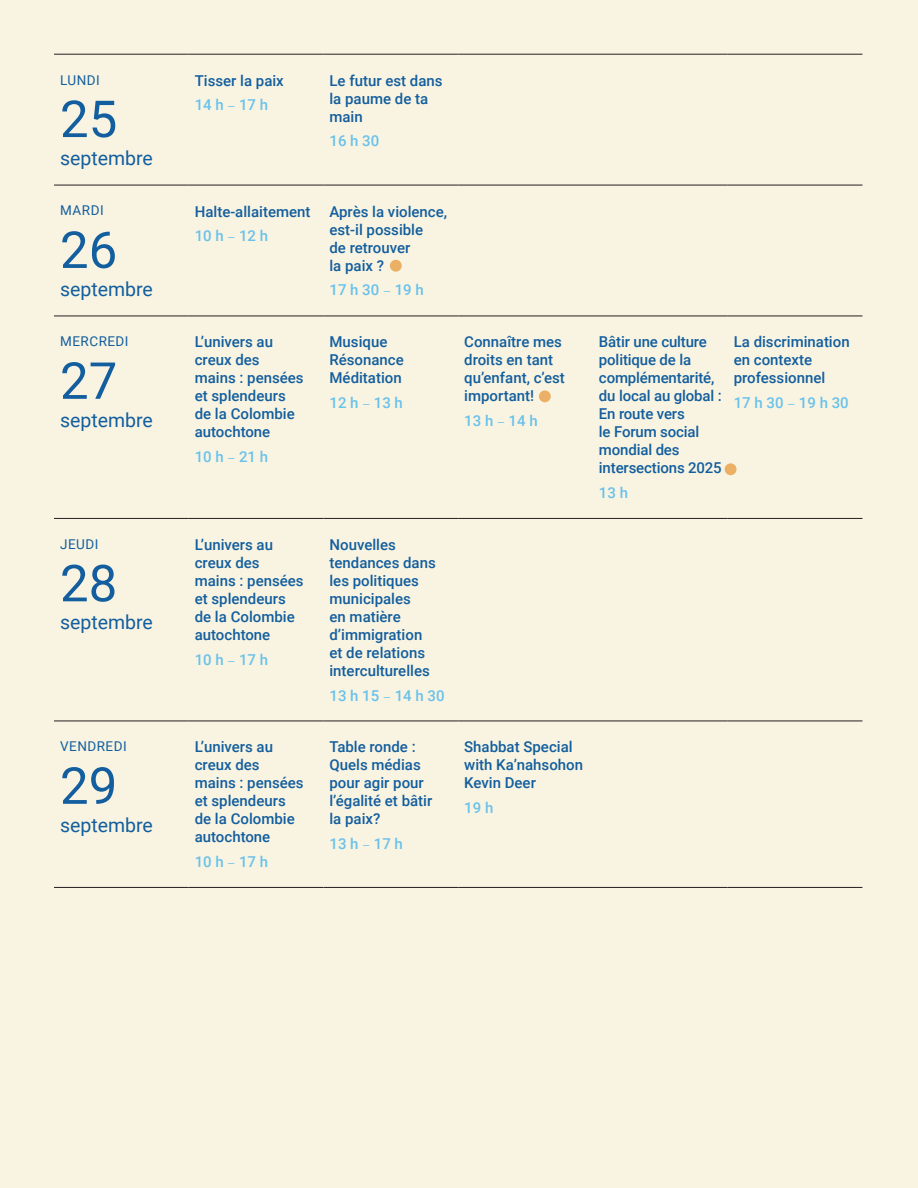
<style>
.page{position:relative;width:918px;height:1188px;background:#f9f4e1}
.page>*{position:absolute;margin:0;border:0;box-sizing:border-box;transform-origin:0 0}
.t1{font:51px "Roboto";color:#135e9e}
.t2{font:19.5px "Roboto";color:#135e9e}
.t3{font:500 15px/18px "Roboto";color:#135e9e}
.t4{font:500 15px "Roboto";color:#69c1ec}
.t5{font:13.5px "Roboto";letter-spacing:.035em;color:#135e9e}
.s1{color:#69c1ec}
.s2{font-family:"Minion Pro";font-weight:400;color:#69c1ec}
.s3{font-family:"Minion Pro";font-weight:400}
</style>
<div class="page">
<hr style="left:54px;top:54px;width:135px;height:1px;background:#231f20">
<hr style="left:189px;top:54px;width:134px;height:1px;background:#231f20">
<hr style="left:324px;top:54px;width:134px;height:1px;background:#231f20">
<hr style="left:458px;top:54px;width:135px;height:1px;background:#231f20">
<hr style="left:593px;top:54px;width:135px;height:1px;background:#231f20">
<hr style="left:728px;top:54px;width:134px;height:1px;background:#231f20">
<hr style="left:54px;top:185px;width:135px;height:1px;background:#231f20">
<hr style="left:189px;top:185px;width:134px;height:1px;background:#231f20">
<hr style="left:324px;top:185px;width:134px;height:1px;background:#231f20">
<hr style="left:458px;top:185px;width:135px;height:1px;background:#231f20">
<hr style="left:593px;top:185px;width:135px;height:1px;background:#231f20">
<hr style="left:728px;top:185px;width:134px;height:1px;background:#231f20">
<hr style="left:54px;top:316px;width:135px;height:1px;background:#231f20">
<hr style="left:189px;top:316px;width:134px;height:1px;background:#231f20">
<hr style="left:324px;top:316px;width:134px;height:1px;background:#231f20">
<hr style="left:458px;top:316px;width:135px;height:1px;background:#231f20">
<hr style="left:593px;top:316px;width:135px;height:1px;background:#231f20">
<hr style="left:728px;top:316px;width:134px;height:1px;background:#231f20">
<hr style="left:54px;top:518px;width:135px;height:1px;background:#231f20">
<hr style="left:189px;top:518px;width:134px;height:1px;background:#231f20">
<hr style="left:324px;top:518px;width:134px;height:1px;background:#231f20">
<hr style="left:458px;top:518px;width:135px;height:1px;background:#231f20">
<hr style="left:593px;top:518px;width:135px;height:1px;background:#231f20">
<hr style="left:728px;top:518px;width:134px;height:1px;background:#231f20">
<hr style="left:54px;top:721px;width:135px;height:1px;background:#231f20">
<hr style="left:189px;top:721px;width:134px;height:1px;background:#231f20">
<hr style="left:324px;top:721px;width:134px;height:1px;background:#231f20">
<hr style="left:458px;top:721px;width:135px;height:1px;background:#231f20">
<hr style="left:593px;top:721px;width:135px;height:1px;background:#231f20">
<hr style="left:728px;top:721px;width:134px;height:1px;background:#231f20">
<hr style="left:54px;top:887px;width:135px;height:1px;background:#231f20">
<hr style="left:189px;top:887px;width:134px;height:1px;background:#231f20">
<hr style="left:324px;top:887px;width:134px;height:1px;background:#231f20">
<hr style="left:458px;top:887px;width:135px;height:1px;background:#231f20">
<hr style="left:593px;top:887px;width:135px;height:1px;background:#231f20">
<hr style="left:728px;top:887px;width:134px;height:1px;background:#231f20">
<div style="left:390px;top:260px;width:12px;height:12px;background:#ebb065;border-radius:50%"></div>
<div style="left:539px;top:390px;width:12px;height:12px;background:#ebb065;border-radius:50%"></div>
<div style="left:725px;top:463px;width:12px;height:12px;background:#ebb065;border-radius:50%"></div>
<p class="t5" style="left:60px;top:70px;width:41px">LUNDI</p>
<h1 class="t1" style="left:60px;top:83px;width:59px">25</h1>
<h2 class="t2" style="left:60px;top:144px;width:94px">septembre</h2>
<p class="t5" style="left:60px;top:201px;width:45px">MARDI</p>
<h1 class="t1" style="left:60px;top:214px;width:59px">26</h1>
<h2 class="t2" style="left:60px;top:275px;width:94px">septembre</h2>
<p class="t5" style="left:60px;top:332px;width:70px">MERCREDI</p>
<h1 class="t1" style="left:60px;top:345px;width:59px">27</h1>
<h2 class="t2" style="left:60px;top:406px;width:94px">septembre</h2>
<p class="t5" style="left:60px;top:535px;width:40px">JEUDI</p>
<h1 class="t1" style="left:60px;top:547px;width:59px">28</h1>
<h2 class="t2" style="left:60px;top:608px;width:94px">septembre</h2>
<p class="t5" style="left:60px;top:737px;width:68px">VENDREDI</p>
<h1 class="t1" style="left:60px;top:750px;width:59px">29</h1>
<h2 class="t2" style="left:60px;top:811px;width:94px">septembre</h2>
<p class="t3" style="left:195px;top:67px;width:91px;line-height:24.8px">Tisser la paix<br><span class="s1">14 h</span> <span class="s2">–</span> <span class="s1">17 h</span></p>
<p class="t3" style="left:329px;top:71px;width:115px">Le futur est dans la paume de ta main</p>
<p class="t4" style="left:329px;top:131px;width:51px">16 h 30</p>
<p class="t3" style="left:195px;top:198px;width:117px;line-height:24.8px">Halte-allaitement<br><span class="s1">10 h</span> <span class="s2">–</span> <span class="s1">12 h</span></p>
<p class="t3" style="left:329px;top:202px;width:119px">Après la violence, est-il possible<br>de retrouver<br>la paix ?</p>
<p class="t4" style="left:329px;top:279px;width:96px">17 h 30 <span class="s3">–</span> 19 h</p>
<p class="t3" style="left:195px;top:333px;width:110px">L’univers au creux des mains : pensées et splendeurs de la Colombie autochtone</p>
<p class="t4" style="left:195px;top:446px;width:75px">10 h <span class="s3">–</span> 21 h</p>
<p class="t3" style="left:329px;top:333px;width:76px">Musique<br>Résonance<br>Méditation</p>
<p class="t4" style="left:329px;top:392px;width:75px">12 h <span class="s3">–</span> 13 h</p>
<p class="t3" style="left:195px;top:535px;width:110px">L’univers au creux des mains : pensées et splendeurs de la Colombie autochtone</p>
<p class="t4" style="left:195px;top:649px;width:75px">10 h <span class="s3">–</span> 17 h</p>
<p class="t3" style="left:195px;top:738px;width:110px">L’univers au creux des mains : pensées et splendeurs de la Colombie autochtone</p>
<p class="t4" style="left:195px;top:851px;width:75px">10 h <span class="s3">–</span> 17 h</p>
<p class="t3" style="left:329px;top:535px;width:108px">Nouvelles tendances dans les politiques municipales<br>en matière d’immigration et de relations interculturelles</p>
<p class="t4" style="left:329px;top:685px;width:117px">13 h 15 <span class="s3">–</span> 14 h 30</p>
<p class="t3" style="left:329px;top:738px;width:104px">Table ronde :<br>Quels médias pour agir pour l’égalité et bâtir la paix?</p>
<p class="t4" style="left:329px;top:833px;width:75px">13 h <span class="s3">–</span> 17 h</p>
<p class="t3" style="left:464px;top:333px;width:102px">Connaître mes droits en tant qu’enfant, c’est important!</p>
<p class="t4" style="left:464px;top:410px;width:75px">13 h <span class="s3">–</span> 14 h</p>
<p class="t3" style="left:599px;top:333px;width:124px">Bâtir une culture politique de la complémentarité, du local au global :<br>En route vers<br>le Forum social mondial des intersections 2025</p>
<p class="t4" style="left:599px;top:482px;width:31px">13 h</p>
<p class="t3" style="left:734px;top:333px;width:117px">La discrimination en contexte professionnel</p>
<p class="t4" style="left:734px;top:392px;width:117px">17 h 30 <span class="s3">–</span> 19 h 30</p>
<p class="t3" style="left:464px;top:738px;width:120px">Shabbat Special with Ka’nahsohon<br>Kevin Deer</p>
<p class="t4" style="left:464px;top:797px;width:31px">19 h</p>
</div>
